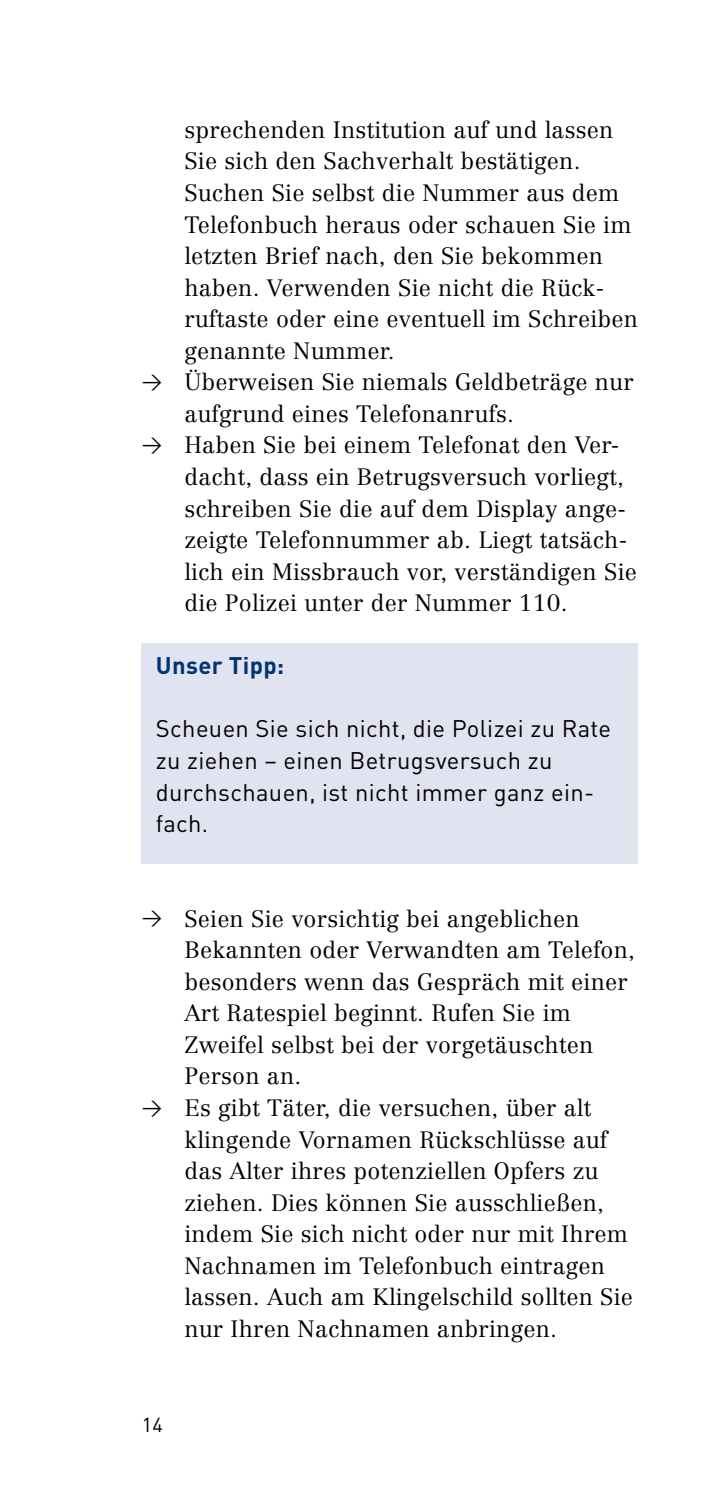
<style>
.page{position:relative;width:709px;height:1489px;background:#fff}
.page>*{position:absolute;margin:0;border:0;box-sizing:border-box;transform-origin:0 0}
.t1{font:23.75px/31.5px "DIN";letter-spacing:.015em;color:#000}
.t2{font:700 23.75px "DIN";letter-spacing:.015em;color:#003472}
.t3{font:300 23.25px/31.5px "Centennial";letter-spacing:.01em;color:#000}
.t4{font:20px "DIN";color:#000}
.s1{font-family:"DIN Regular Alternate";font-weight:400;font-size:20px}
</style>
<div class="page">
<div style="left:142px;top:642px;width:496px;height:221px;background:#e2e3f0"></div>
<p class="t3" style="left:184px;top:114px;width:455px">sprechenden Institution auf und lassen Sie sich den Sachverhalt bestätigen.<br>Suchen Sie selbst die Nummer aus dem Telefonbuch heraus oder schauen Sie im letzten Brief nach, den Sie bekommen haben. Verwenden Sie nicht die Rück&shy;ruftaste oder eine eventuell im Schreiben genannte Nummer.</p>
<p class="t3" style="left:184px;top:366px;width:451px;text-indent:-43px"><span class="s1">&gt;</span> Überweisen Sie niemals Geldbeträge nur aufgrund eines Telefonanrufs.</p>
<p class="t3" style="left:184px;top:429px;width:454px;text-indent:-43px"><span class="s1">&gt;</span> Haben Sie bei einem Telefonat den Ver&shy;dacht, dass ein Betrugsversuch vorliegt, schreiben Sie die auf dem Display ange&shy;zeigte Telefonnummer ab. Liegt tatsäch&shy;lich ein Missbrauch vor, verständigen Sie die Polizei unter der Nummer 110.</p>
<h3 class="t2" style="left:156px;top:650px;width:130px">Unser Tipp:</h3>
<p class="t1" style="left:156px;top:712px;width:457px">Scheuen Sie sich nicht, die Polizei zu Rate zu ziehen – einen Betrugsversuch zu durch schauen, ist nicht immer ganz ein&shy;fach.</p>
<p class="t3" style="left:184px;top:902px;width:452px;text-indent:-43px"><span class="s1">&gt;</span> Seien Sie vorsichtig bei angeblichen Bekannten oder Verwandten am Telefon, besonders wenn das Gespräch mit einer Art Ratespiel beginnt. Rufen Sie im Zweifel selbst bei der vorgetäuschten Person an.</p>
<p class="t3" style="left:184px;top:1091px;width:450px;text-indent:-43px"><span class="s1">&gt;</span> Es gibt Täter, die versuchen, über alt klingende Vornamen Rückschlüsse auf das Alter ihres potenziellen Opfers zu ziehen. Dies können Sie ausschließen, indem Sie sich nicht oder nur mit Ihrem Nachnamen im Telefonbuch eintragen lassen. Auch am Klingelschild sollten Sie nur Ihren Nachnamen anbringen.</p>
<p class="t4" style="left:142px;top:1411px;width:23px">14</p>
</div>
